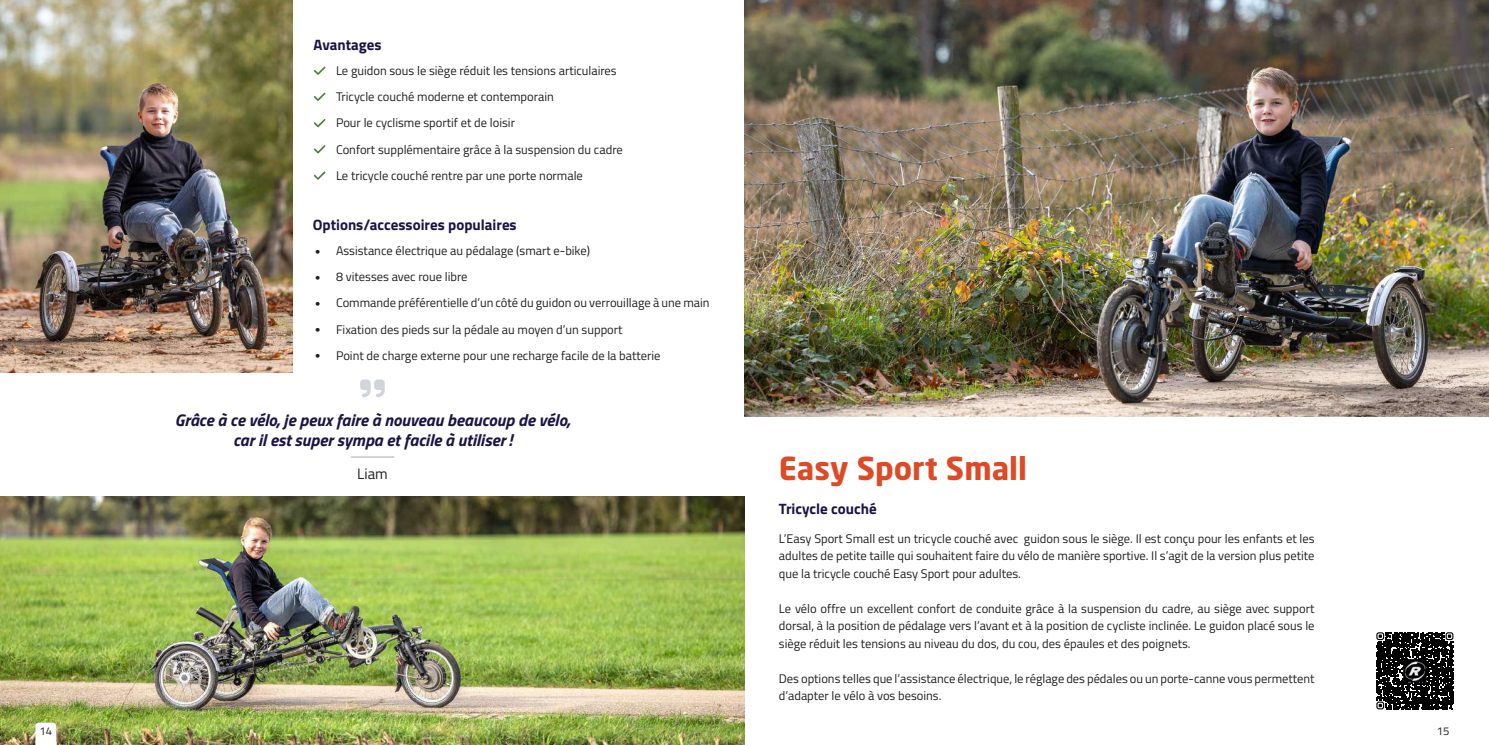
<style>
.page{position:relative;width:1489px;height:745px;background:#fff}
.page>*{position:absolute;margin:0;border:0;box-sizing:border-box;transform-origin:0 0}
.t1{font:700 31.25px "Neo Sans VR";color:#dc4a26}
.t2{font:italic 700 16.88px/20px "Titillium Web";color:#1d1344;text-align:center}
.t3{font:700 15px "Titillium Web";color:#1d1344}
.t4{font:15px "Titillium Web";color:#231f20}
.t5{font:12.5px/26.2px "Titillium Web";color:#231f20}
.t6{font:11.25px "Titillium Web";color:#231f20}
</style>
<div class="page">
<img style="left:0;top:496px;width:744px;height:248px">
<svg style="left:35px;top:722px;width:21px;height:22px"></svg>
<img style="left:744px;top:0;width:744px;height:416px">
<img style="left:0;top:0;width:292px;height:372px">
<svg style="left:314px;top:67px;width:11px;height:8px"></svg>
<svg style="left:314px;top:93px;width:11px;height:8px"></svg>
<svg style="left:314px;top:119px;width:11px;height:8px"></svg>
<svg style="left:314px;top:145px;width:11px;height:8px"></svg>
<svg style="left:314px;top:171px;width:11px;height:9px"></svg>
<svg style="left:360px;top:379px;width:25px;height:18px"></svg>
<hr style="left:350px;top:456px;width:44px;height:1px;background:#afa2be">
<svg style="left:1377px;top:633px;width:77px;height:77px"></svg>
<svg style="left:1376px;top:632px;width:77px;height:77px;background:#2a2a2a"></svg>
<p class="t3" style="left:313px;top:34px;width:70px">Avantages</p>
<p class="t5" style="left:336px;top:57px;width:288px">Le guidon sous le siège réduit les tensions articulaires Tricycle couché moderne et contemporain<br>Pour le cyclisme sportif et de loisir<br>Confort supplémentaire grâce à la suspension du cadre Le tricycle couché rentre par une porte normale</p>
<p class="t3" style="left:313px;top:213px;width:205px">Options/accessoires populaires</p>
<p class="t5" style="left:336px;top:236px;width:375px">Assistance électrique au pédalage (smart e-bike)<br>8 vitesses avec roue libre<br>Commande préférentielle d’un côté du guidon ou verrouillage à une main Fixation des pieds sur la pédale au moyen d’un support<br>Point de charge externe pour une recharge facile de la batterie</p>
<h2 class="t2" style="left:175px;top:408px;width:396px">Grâce à ce vélo, je peux faire à nouveau beaucoup de vélo, car il est super sympa et facile à utiliser !</h2>
<p class="t4" style="left:357px;top:462px;width:32px">Liam</p>
<h1 class="t1" style="left:778px;top:454px;width:250px">Easy Sport Small</h1>
<p class="t3" style="left:778px;top:496px;width:99px">Tricycle couché</p>
<p class="t5" style="left:778px;top:528px;width:537px;line-height:17.5px;text-align:justify">L’Easy Sport Small est un tricycle couché avec guidon sous le siège. Il est conçu pour les enfants et les adultes de petite taille qui souhaitent faire du vélo de manière sportive. Il s’agit de la version plus petite que la tricycle couché Easy Sport pour adultes.</p>
<p class="t5" style="left:778px;top:598px;width:537px;line-height:17.5px;text-align:justify">Le vélo offre un excellent confort de conduite grâce à la suspension du cadre, au siège avec support dorsal, à la position de pédalage vers l’avant et à la position de cycliste inclinée. Le guidon placé sous le siège réduit les tensions au niveau du dos, du cou, des épaules et des poignets.</p>
<p class="t5" style="left:778px;top:668px;width:537px;line-height:17.5px">Des options telles que l’assistance électrique, le réglage des pédales ou un porte-canne vous permettent d’adapter le vélo à vos besoins.</p>
<p class="t6" style="left:40px;top:722px;width:14px">14</p>
<p class="t6" style="left:1436px;top:722px;width:14px">15</p>
</div>
